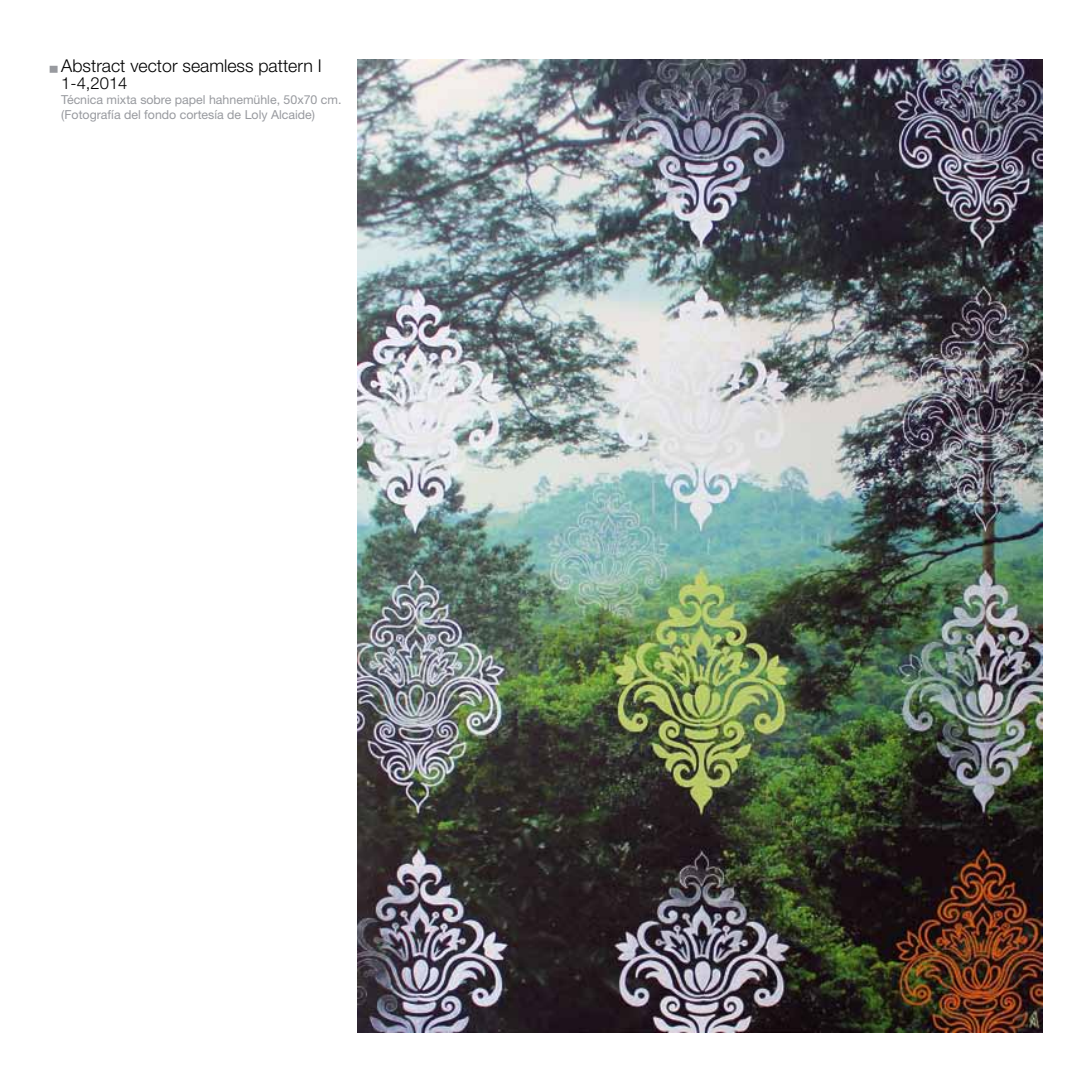
<style>
.page{position:relative;width:1092px;height:1092px;background:#fff}
.page>*{position:absolute;margin:0;border:0;box-sizing:border-box;transform-origin:0 0}
.t1{font:300 17.68px "Helvetica Neue LT Std";color:#000}
.t2{font:300 16.62px "Helvetica Neue LT Std";color:#000}
.t3{font:12.42px/14.9px "Helvetica Neue LT Std";color:#989a9f}
</style>
<div class="page">
<img style="left:357px;top:60px;width:685px;height:972px">
<div style="left:50px;top:66px;width:8px;height:7px;background:#989a9f"></div>
<h1 class="t1" style="left:61px;top:54px;width:262px">Abstract vector seamless pattern I</h1>
<h2 class="t2" style="left:61px;top:73px;width:68px">1-4,2014</h2>
<p class="t3" style="left:61px;top:92px;width:282px">Técnica mixta sobre papel hahnemühle, 50x70 cm. (Fotografía del fondo cortesía de Loly Alcaide)</p>
</div>
